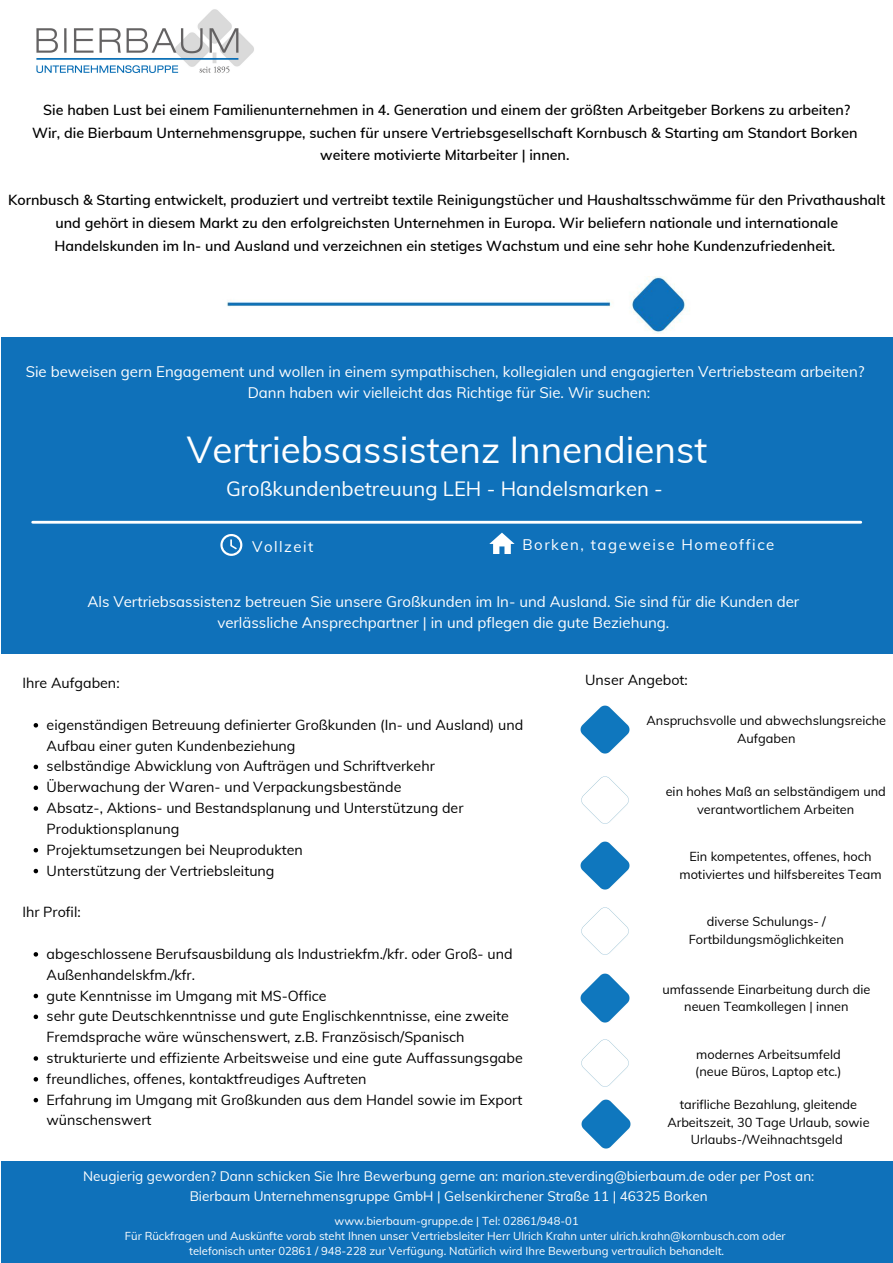
<style>
.page{position:relative;width:893px;height:1263px;background:#fff}
.page>*{position:absolute;margin:0;border:0;box-sizing:border-box;transform-origin:0 0}
.t1{font:36.75px "Muli";color:#fff}
.t2{font:20.25px "Muli";color:#fff}
.t3{font:15px/20.9px "Muli";color:#fff;text-align:center}
.t4{font:15px "Muli";letter-spacing:.1em;color:#fff}
.t5{font:14.25px/20.9px "Muli";color:#000}
.t6{font:600 14.25px/22.5px "Muli";color:#000;text-align:center}
.t7{font:13.5px "Muli";color:#fff}
.t8{font:12.75px/17.5px "Muli";color:#000;text-align:center}
.t9{font:11.25px "Muli";color:#fff}
</style>
<div class="page">
<div style="left:1px;top:337px;width:892px;height:317px;background:#0f71ba"></div>
<hr style="left:33px;top:521px;width:827px;height:3px;background:#fff">
<svg style="left:34px;top:723px;width:4px;height:4px"></svg>
<svg style="left:34px;top:765px;width:4px;height:4px"></svg>
<svg style="left:34px;top:785px;width:4px;height:5px"></svg>
<svg style="left:34px;top:806px;width:4px;height:5px"></svg>
<svg style="left:34px;top:848px;width:4px;height:4px"></svg>
<svg style="left:34px;top:869px;width:4px;height:4px"></svg>
<svg style="left:34px;top:952px;width:4px;height:4px"></svg>
<svg style="left:34px;top:994px;width:4px;height:4px"></svg>
<svg style="left:34px;top:1014px;width:4px;height:5px"></svg>
<svg style="left:34px;top:1056px;width:4px;height:5px"></svg>
<svg style="left:34px;top:1077px;width:4px;height:4px"></svg>
<svg style="left:34px;top:1098px;width:4px;height:4px"></svg>
<div style="left:1px;top:1161px;width:892px;height:102px;background:#0f71ba"></div>
<img style="left:227px;top:277px;width:463px;height:56px">
<img style="left:36px;top:9px;width:218px;height:64px">
<svg style="left:220px;top:534px;width:22px;height:22px"></svg>
<svg style="left:489px;top:533px;width:25px;height:21px"></svg>
<img style="left:582px;top:777px;width:46px;height:47px">
<img style="left:581px;top:705px;width:48px;height:49px">
<img style="left:582px;top:907px;width:46px;height:47px">
<img style="left:581px;top:841px;width:48px;height:49px">
<img style="left:582px;top:1040px;width:46px;height:46px">
<img style="left:581px;top:974px;width:48px;height:48px">
<img style="left:582px;top:1100px;width:48px;height:48px">
<p class="t6" style="left:43px;top:99px;width:808px">Sie haben Lust bei einem Familienunternehmen in 4. Generation und einem der größten Arbeitgeber Borkens zu arbeiten?</p>
<p class="t6" style="left:32px;top:121px;width:827px">Wir, die Bierbaum Unternehmensgruppe, suchen für unsere Vertriebsgesellschaft Kornbusch &amp; Starting am Standort Borken</p>
<p class="t6" style="left:320px;top:144px;width:251px">weitere motivierte Mitarbeiter | innen.</p>
<p class="t6" style="left:8px;top:189px;width:878px">Kornbusch &amp; Starting entwickelt, produziert und vertreibt textile Reinigungstücher und Haushaltsschwämme für den Privathaushalt und gehört in diesem Markt zu den erfolgreichsten Unternehmen in Europa. Wir beliefern nationale und internationale<br>Handelskunden im In- und Ausland und verzeichnen ein stetiges Wachstum und eine sehr hohe Kundenzufriedenheit.</p>
<p class="t3" style="left:26px;top:361px;width:840px">Sie beweisen gern Engagement und wollen in einem sympathischen, kollegialen und engagierten Vertriebsteam arbeiten?</p>
<p class="t3" style="left:248px;top:382px;width:404px">Dann haben wir vielleicht das Richtige für Sie. Wir suchen:</p>
<p class="t1" style="left:187px;top:426px;width:522px">Vertriebsassistenz Innendienst</p>
<p class="t2" style="left:226px;top:476px;width:438px">Großkundenbetreuung LEH - Handelsmarken -</p>
<p class="t4" style="left:252px;top:537px;width:63px">Vollzeit</p>
<p class="t4" style="left:522px;top:535px;width:253px">Borken, tageweise Homeoffice</p>
<p class="t3" style="left:87px;top:591px;width:713px">Als Vertriebsassistenz betreuen Sie unsere Großkunden im In- und Ausland. Sie sind für die Kunden der verlässliche Ansprechpartner | in und pflegen die gute Beziehung.</p>
<p class="t5" style="left:22px;top:672px;width:99px">Ihre Aufgaben:</p>
<p class="t5" style="left:47px;top:714px;width:478px">eigenständigen Betreuung definierter Großkunden (In- und Ausland) und<br>Aufbau einer guten Kundenbeziehung</p>
<p class="t5" style="left:47px;top:756px;width:390px">selbständige Abwicklung von Aufträgen und Schriftverkehr</p>
<p class="t5" style="left:47px;top:776px;width:356px">Überwachung der Waren- und Verpackungsbestände</p>
<p class="t5" style="left:47px;top:797px;width:418px">Absatz-, Aktions- und Bestandsplanung und Unterstützung der<br>Produktionsplanung</p>
<p class="t5" style="left:47px;top:839px;width:258px">Projektumsetzungen bei Neuprodukten</p>
<p class="t5" style="left:47px;top:860px;width:229px">Unterstützung der Vertriebsleitung</p>
<p class="t5" style="left:22px;top:901px;width:60px">Ihr Profil:</p>
<p class="t5" style="left:47px;top:943px;width:467px">abgeschlossene Berufsausbildung als Industriekfm./kfr. oder Groß- und<br>Außenhandelskfm./kfr.</p>
<p class="t5" style="left:47px;top:985px;width:282px">gute Kenntnisse im Umgang mit MS-Office</p>
<p class="t5" style="left:47px;top:1005px;width:464px">sehr gute Deutschkenntnisse und gute Englischkenntnisse, eine zweite<br>Fremdsprache wäre wünschenswert, z.B. Französisch/Spanisch</p>
<p class="t5" style="left:47px;top:1047px;width:478px">strukturierte und effiziente Arbeitsweise und eine gute Auffassungsgabe</p>
<p class="t5" style="left:47px;top:1068px;width:321px">freundliches, offenes, kontaktfreudiges Auftreten</p>
<p class="t5" style="left:47px;top:1089px;width:477px">Erfahrung im Umgang mit Großkunden aus dem Handel sowie im Export wünschenswert</p>
<p class="t5" style="left:585px;top:670px;width:104px">Unser Angebot:</p>
<p class="t8" style="left:646px;top:712px;width:241px">Anspruchsvolle und abwechslungsreiche<br>Aufgaben</p>
<p class="t8" style="left:665px;top:782px;width:222px">ein hohes Maß an selbständigem und verantwortlichem Arbeiten</p>
<p class="t8" style="left:679px;top:848px;width:204px">Ein kompetentes, offenes, hoch motiviertes und hilfsbereites Team</p>
<p class="t8" style="left:689px;top:913px;width:157px">diverse Schulungs- /<br>Fortbildungsmöglichkeiten</p>
<p class="t8" style="left:662px;top:980px;width:209px">umfassende Einarbeitung durch die neuen Teamkollegen | innen</p>
<p class="t8" style="left:696px;top:1045px;width:146px">modernes Arbeitsumfeld</p>
<p class="t8" style="left:695px;top:1063px;width:148px">(neue Büros, Laptop etc.)</p>
<p class="t8" style="left:667px;top:1096px;width:204px">tarifliche Bezahlung, gleitende<br>Arbeitszeit, 30 Tage Urlaub, sowie<br>Urlaubs-/Weihnachtsgeld</p>
<p class="t7" style="left:83px;top:1167px;width:732px">Neugierig geworden? Dann schicken Sie Ihre Bewerbung gerne an: marion.steverding@bierbaum.de oder per Post an:</p>
<p class="t7" style="left:190px;top:1188px;width:519px">Bierbaum Unternehmensgruppe GmbH | Gelsenkirchener Straße 11 | 46325 Borken</p>
<p class="t9" style="left:335px;top:1214px;width:246px">www.bierbaum-gruppe.de | Tel: 02861/948-01</p>
<p class="t9" style="left:125px;top:1228px;width:662px">Für Rückfragen und Auskünfte vorab steht Ihnen unser Vertriebsleiter Herr Ulrich Krahn unter ulrich.krahn@kornbusch.com oder</p>
<p class="t9" style="left:189px;top:1243px;width:536px">telefonisch unter 02861 / 948-228 zur Verfügung. Natürlich wird Ihre Bewerbung vertraulich behandelt.</p>
</div>
